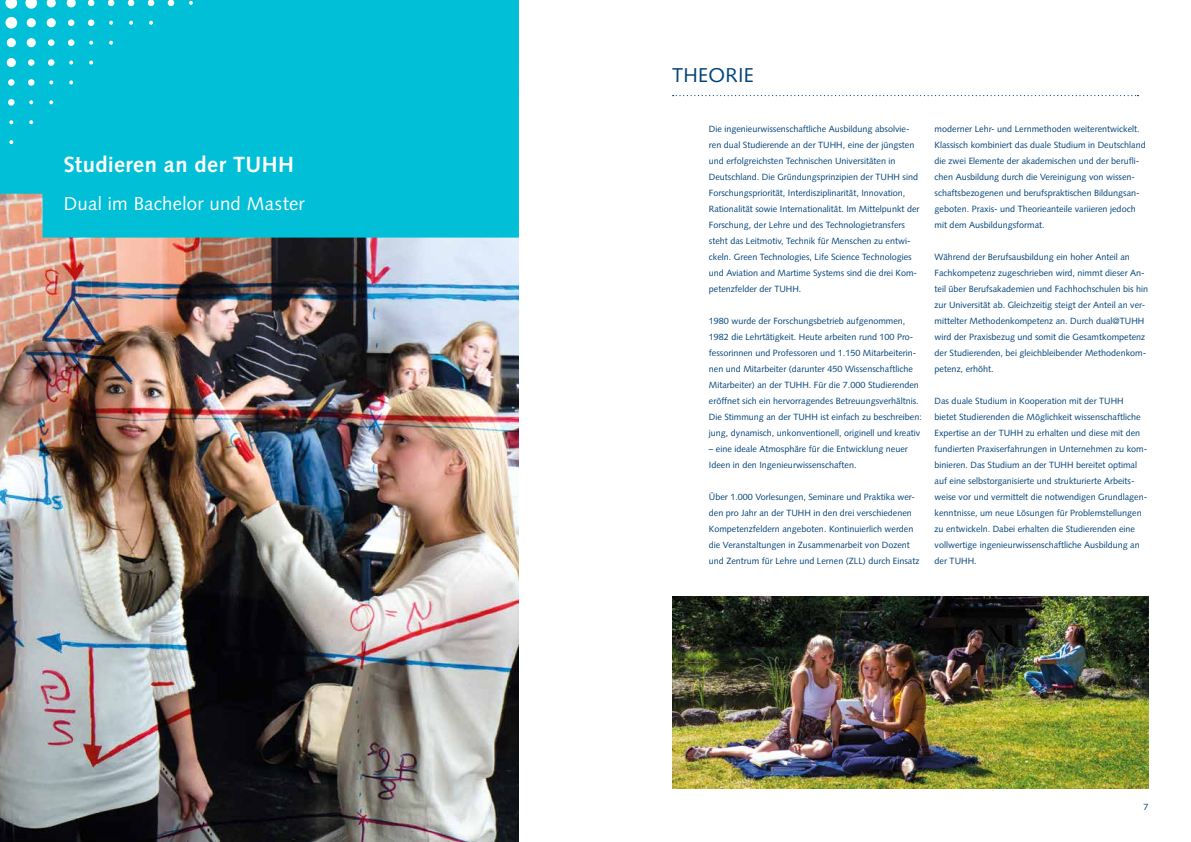
<style>
.page{position:relative;width:1191px;height:842px;background:#fff}
.page>*{position:absolute;margin:0;border:0;box-sizing:border-box;transform-origin:0 0}
.t1{font:700 22px "Syntax LT Std";letter-spacing:.02em;color:#fff}
.t2{font:20px "Syntax LT Std";letter-spacing:.015em;color:#004379}
.t3{font:18.6px "Syntax LT Std";letter-spacing:.015em;color:#fff}
.t4{font:9px/16px "Syntax LT Std";color:#004379}
</style>
<div class="page">
<img style="left:0;top:238px;width:519px;height:604px">
<img style="left:672px;top:596px;width:476px;height:192px">
<div style="left:0;top:0;width:519px;height:238px;background:#00bfd6"></div>
<div style="left:0;top:0;width:193px;height:164px;background:#00bfd6"></div>
<svg style="left:672px;top:95px;width:466px;height:1px"></svg>
<h1 class="t1" style="left:64px;top:152px;width:232px">Studieren an der TUHH</h1>
<h3 class="t3" style="left:64px;top:192px;width:242px">Dual im Bachelor und Master</h3>
<h2 class="t2" style="left:672px;top:64px;width:83px">THEORIE</h2>
<p class="t4" style="left:709px;top:121px;width:212px">Die ingenieurwissenschaftliche Ausbildung absolvie&shy;ren dual Studierende an der TUHH, eine der jüngsten und erfolgreichsten Technischen Universitäten in Deutschland. Die Gründungsprinzipien der TUHH sind Forschungspriorität, Interdisziplinarität, Innovation, Rationalität sowie Internationalität. Im Mittelpunkt der Forschung, der Lehre und des Technologietransfers steht das Leitmotiv, Technik für Menschen zu entwi&shy;ckeln. Green Technologies, Life Science Technologies und Aviation and Martime Systems sind die drei Kom&shy;petenzfelder der TUHH.</p>
<p class="t4" style="left:709px;top:313px;width:214px">1980 wurde der Forschungsbetrieb aufgenommen, 1982 die Lehrtätigkeit. Heute arbeiten rund 100 Pro&shy;fessorinnen und Professoren und 1.150 Mitarbeiterin&shy;nen und Mitarbeiter (darunter 450 Wissenschaftliche Mitarbeiter) an der TUHH. Für die 7.000 Studierenden eröffnet sich ein hervorragendes Betreuungsverhältnis.<br>Die Stimmung an der TUHH ist einfach zu beschreiben: jung, dynamisch, unkonventionell, originell und kreativ</p>
<p class="t4" style="left:709px;top:441px;width:200px">– eine ideale Atmosphäre für die Entwicklung neuer<br>Ideen in den Ingenieurwissenschaften.</p>
<p class="t4" style="left:709px;top:489px;width:212px">Über 1.000 Vorlesungen, Seminare und Praktika wer&shy;den pro Jahr an der TUHH in den drei verschiedenen Kompetenzfeldern angeboten. Kontinuierlich werden die Veranstaltungen in Zusammenarbeit von Dozent und Zentrum für Lehre und Lernen (ZLL) durch Einsatz</p>
<p class="t4" style="left:934px;top:121px;width:213px">moderner Lehr- und Lernmethoden weiterentwickelt.<br>Klassisch kombiniert das duale Studium in Deutschland die zwei Elemente der akademischen und der berufli&shy;chen Ausbildung durch die Vereinigung von wissen&shy;schaftsbezogenen und berufspraktischen Bildungsan&shy;geboten. Praxis- und Theorieanteile variieren jedoch mit dem Ausbildungsformat.</p>
<p class="t4" style="left:934px;top:249px;width:215px">Während der Berufsausbildung ein hoher Anteil an Fachkompetenz zugeschrieben wird, nimmt dieser An&shy;teil über Berufsakademien und Fachhochschulen bis hin zur Universität ab. Gleichzeitig steigt der Anteil an ver&shy;mittelter Methodenkompetenz an. Durch dual@TUHH wird der Praxisbezug und somit die Gesamtkompetenz der Studierenden, bei gleichbleibender Methodenkom&shy;petenz, erhöht.</p>
<p class="t4" style="left:934px;top:393px;width:214px">Das duale Studium in Kooperation mit der TUHH bietet Studierenden die Möglichkeit wissenschaftliche Expertise an der TUHH zu erhalten und diese mit den fundierten Praxiserfahrungen in Unternehmen zu kom&shy;binieren. Das Studium an der TUHH bereitet optimal auf eine selbstorganisierte und strukturierte Arbeits&shy;weise vor und vermittelt die notwendigen Grundlagen&shy;kenntnisse, um neue Lösungen für Problemstellungen zu entwickeln. Dabei erhalten die Studierenden eine vollwertige ingenieurwissenschaftliche Ausbildung an der TUHH.</p>
<p class="t4" style="left:1143px;top:799px;width:7px">7</p>
</div>
